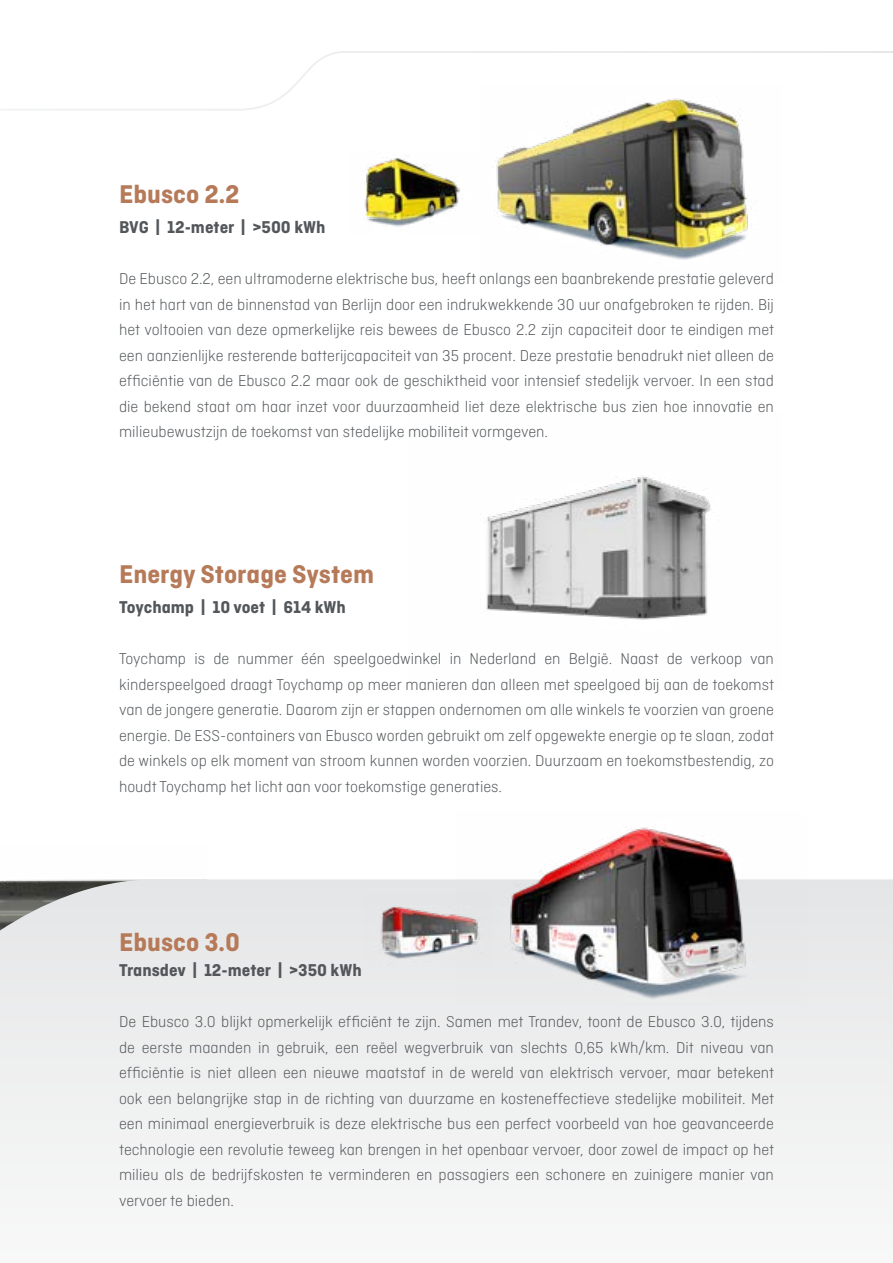
<style>
.page{position:relative;width:893px;height:1263px;background:#fff}
.page>*{position:absolute;margin:0;border:0;box-sizing:border-box;transform-origin:0 0}
.t1{font:700 27px "Ciutadella";color:#b67a59}
.t2{font:700 18px "Ciutadella";color:#53575a}
.t3{font:300 16.5px/25.5px "Ciutadella";color:#53575a;text-align:justify}
</style>
<div class="page">
<svg style="left:0;top:51px;width:893px;height:59px"></svg>
<div style="left:0;top:879px;width:893px;height:316px;background:#eeefef"></div>
<img style="left:455px;top:827px;width:352px;height:179px">
<img style="left:364px;top:894px;width:129px;height:72px">
<img style="left:480px;top:85px;width:301px;height:175px">
<img style="left:364px;top:156px;width:96px;height:71px">
<img style="left:486px;top:475px;width:225px;height:145px">
<h1 class="t1" style="left:119px;top:179px;width:122px">Ebusco 2.2</h1>
<p class="t2" style="left:119px;top:217px;width:208px">BVG | 12-meter | &gt;500 kWh</p>
<p class="t3" style="left:119px;top:266px;width:657px">De Ebusco 2.2, een ultramoderne elektrische bus, heeft onlangs een baanbrekende prestatie geleverd in het hart van de binnenstad van Berlijn door een indrukwekkende 30 uur onafgebroken te rijden. Bij het voltooien van deze opmerkelijke reis bewees de Ebusco 2.2 zijn capaciteit door te eindigen met een aanzienlijke resterende batterijcapaciteit van 35 procent. Deze prestatie benadrukt niet alleen de efficiëntie van de Ebusco 2.2 maar ook de geschiktheid voor intensief stedelijk vervoer. In een stad die bekend staat om haar inzet voor duurzaamheid liet deze elektrische bus zien hoe innovatie en milieubewustzijn de toekomst van stedelijke mobiliteit vormgeven.</p>
<h1 class="t1" style="left:119px;top:558px;width:257px">Energy Storage System</h1>
<p class="t2" style="left:119px;top:597px;width:228px">Toychamp | 10 voet | 614 kWh</p>
<p class="t3" style="left:119px;top:646px;width:657px">Toychamp is de nummer één speelgoedwinkel in Nederland en België. Naast de verkoop van kinderspeelgoed draagt Toychamp op meer manieren dan alleen met speelgoed bij aan de toekomst van de jongere generatie. Daarom zijn er stappen ondernomen om alle winkels te voorzien van groene energie. De ESS-containers van Ebusco worden gebruikt om zelf opgewekte energie op te slaan, zodat de winkels op elk moment van stroom kunnen worden voorzien. Duurzaam en toekomstbestendig, zo houdt Toychamp het licht aan voor toekomstige generaties.</p>
<h1 class="t1" style="left:119px;top:926px;width:122px">Ebusco 3.0</h1>
<p class="t2" style="left:119px;top:960px;width:244px">Transdev | 12-meter | &gt;350 kWh</p>
<p class="t3" style="left:119px;top:1009px;width:657px">De Ebusco 3.0 blijkt opmerkelijk efficiënt te zijn. Samen met Trandev, toont de Ebusco 3.0, tijdens de eerste maanden in gebruik, een reëel wegverbruik van slechts 0,65 kWh/km. Dit niveau van efficiëntie is niet alleen een nieuwe maatstaf in de wereld van elektrisch vervoer, maar betekent ook een belangrijke stap in de richting van duurzame en kosteneffectieve stedelijke mobiliteit. Met een minimaal energieverbruik is deze elektrische bus een perfect voorbeeld van hoe geavanceerde technologie een revolutie teweeg kan brengen in het openbaar vervoer, door zowel de impact op het milieu als de bedrijfskosten te verminderen en passagiers een schonere en zuinigere manier van vervoer te bieden.</p>
</div>
